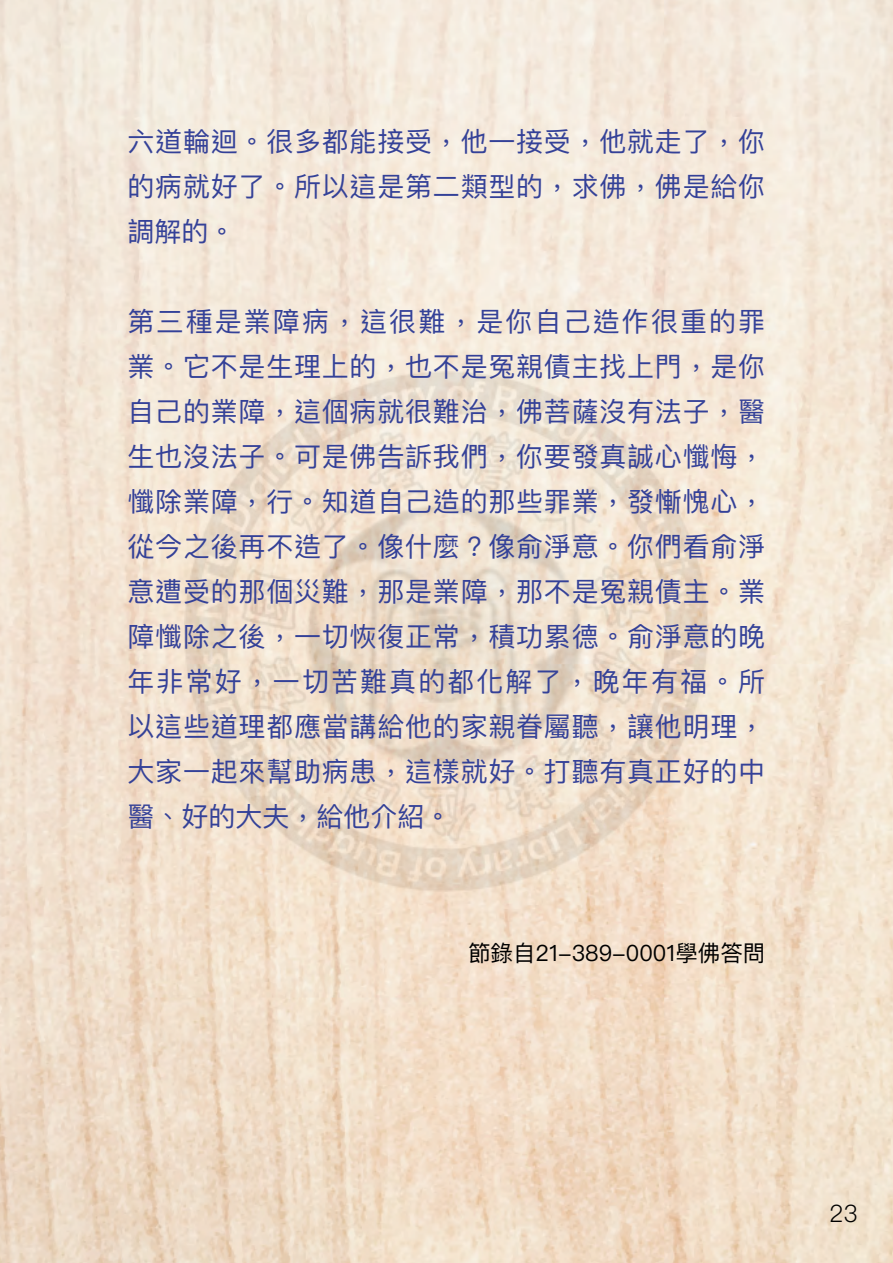
<style>
.page{position:relative;width:893px;height:1263px;background:#fff}
.page>*{position:absolute;margin:0;border:0;box-sizing:border-box;transform-origin:0 0}
.t1{font:27px/45px "Ping Fang TC";letter-spacing:.03em;color:#344198;text-align:justify}
.t2{font:300 24px "Ping Fang TC";color:#000}
.t3{font:22.5px "Ping Fang TC";color:#000}
</style>
<div class="page">
<img style="left:0;top:0;width:893px;height:1263px">
<p class="t1" style="left:128px;top:118px;width:639px">六道輪迴。很多都能接受，他一接受，他就走了，你的病就好了。所以這是第二類型的，求佛，佛是給你調解的。</p>
<p class="t1" style="left:128px;top:298px;width:639px">第三種是業障病，這很難，是你自己造作很重的罪業。它不是生理上的，也不是冤親債主找上門，是你自己的業障，這個病就很難治，佛菩薩沒有法子，醫生也沒法子。可是佛告訴我們，你要發真誠心懺悔，懺除業障，行。知道自己造的那些罪業，發慚愧心，從今之後再不造了。像什麼？像俞淨意。你們看俞淨意遭受的那個災難，那是業障，那不是冤親債主。業障懺除之後，一切恢復正常，積功累德。俞淨意的晚年非常好，一切苦難真的都化解了，晚年有福。所以這些道理都應當講給他的家親眷屬聽，讓他明理，大家一起來幫助病患，這樣就好。打聽有真正好的中醫、好的大夫，給他介紹。</p>
<p class="t3" style="left:468px;top:939px;width:299px">節錄自21-389-0001學佛答問</p>
<p class="t2" style="left:829px;top:1198px;width:30px">23</p>
</div>
